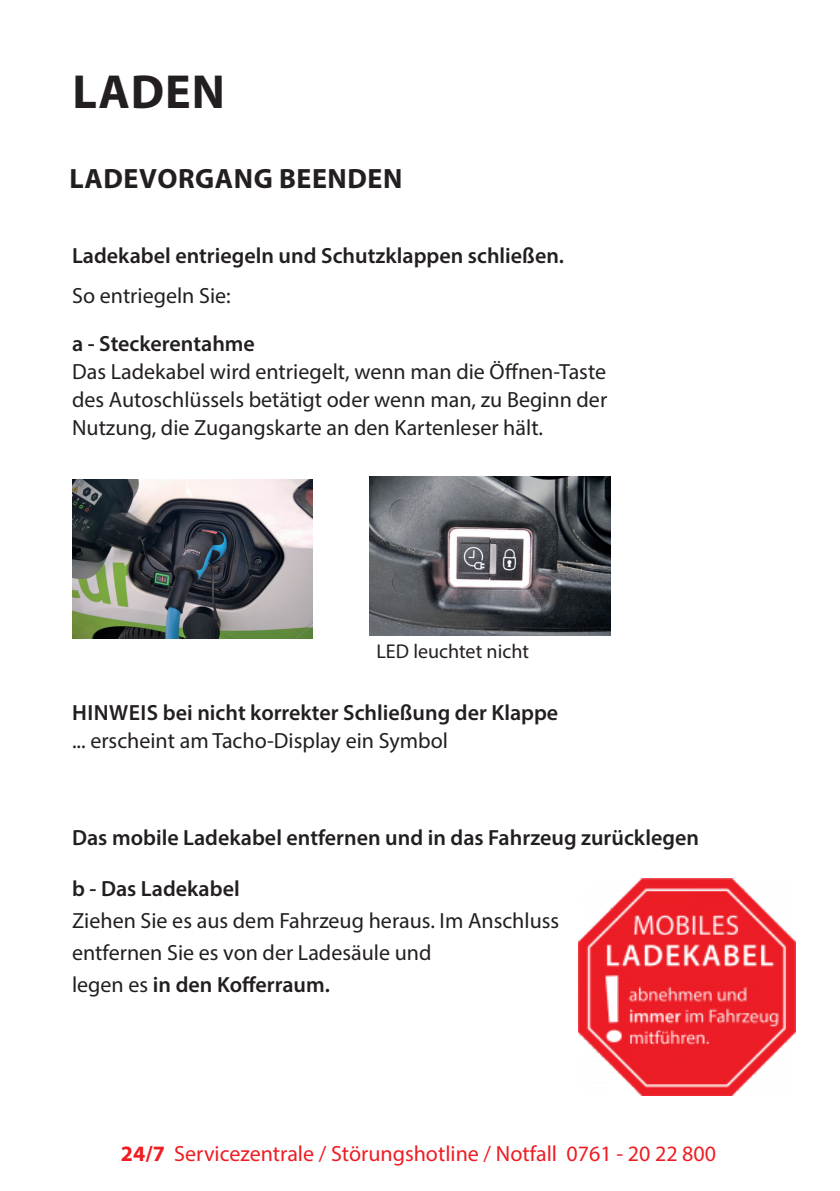
<style>
.page{position:relative;width:840px;height:1191px;background:#fff}
.page>*{position:absolute;margin:0;border:0;box-sizing:border-box;transform-origin:0 0}
.t1{font:700 48px "Myriad Pro";letter-spacing:.02em;color:#231f20}
.t2{font:700 28px "Myriad Pro";letter-spacing:.02em;color:#231f20}
.t3{font:22px/32px "Myriad Pro";color:#231f20}
.t4{font:600 22px "Myriad Pro";color:#231f20}
.t5{font:22px "Myriad Pro";color:#ee1d23}
.t6{font:20px "Myriad Pro";color:#231f20}
.s1{font-weight:600}
.s2{font-weight:700}
</style>
<div class="page">
<img style="left:578px;top:878px;width:217px;height:217px">
<img style="left:369px;top:476px;width:240px;height:159px">
<img style="left:72px;top:479px;width:240px;height:159px">
<h1 class="t1" style="left:72px;top:61px;width:154px">LADEN</h1>
<p class="t2" style="left:69px;top:160px;width:334px">LADEVORGANG BEENDEN</p>
<p class="t4" style="left:72px;top:242px;width:493px">Ladekabel entriegeln und Schutzklappen schließen.</p>
<p class="t3" style="left:72px;top:279px;width:160px">So entriegeln Sie:</p>
<p class="t4" style="left:72px;top:329px;width:184px">a - Steckerentahme</p>
<p class="t3" style="left:72px;top:357px;width:536px;line-height:28px;text-align:justify">Das Ladekabel wird entriegelt, wenn man die Öffnen-Taste des Autoschlüssels betätigt oder wenn man, zu Beginn der Nutzung, die Zugangskarte an den Kartenleser hält.</p>
<p class="t6" style="left:376px;top:639px;width:154px">LED leuchtet nicht</p>
<p class="t4" style="left:72px;top:698px;width:487px">HINWEIS bei nicht korrekter Schließung der Klappe</p>
<p class="t3" style="left:72px;top:724px;width:377px">... erscheint am Tacho-Display ein Symbol</p>
<p class="t4" style="left:72px;top:823px;width:628px">Das mobile Ladekabel entfernen und in das Fahrzeug zurücklegen</p>
<p class="t4" style="left:72px;top:874px;width:169px">b - Das Ladekabel</p>
<p class="t3" style="left:72px;top:904px;width:488px">Ziehen Sie es aus dem Fahrzeug heraus. Im Anschluss entfernen Sie es von der Ladesäule und<br>legen es <span class="s1">in den Kofferraum.</span></p>
<p class="t5" style="left:121px;top:1139px;width:596px"><span class="s2">24/7</span> Servicezentrale / Störungshotline / Notfall 0761 - 20 22 800</p>
</div>
